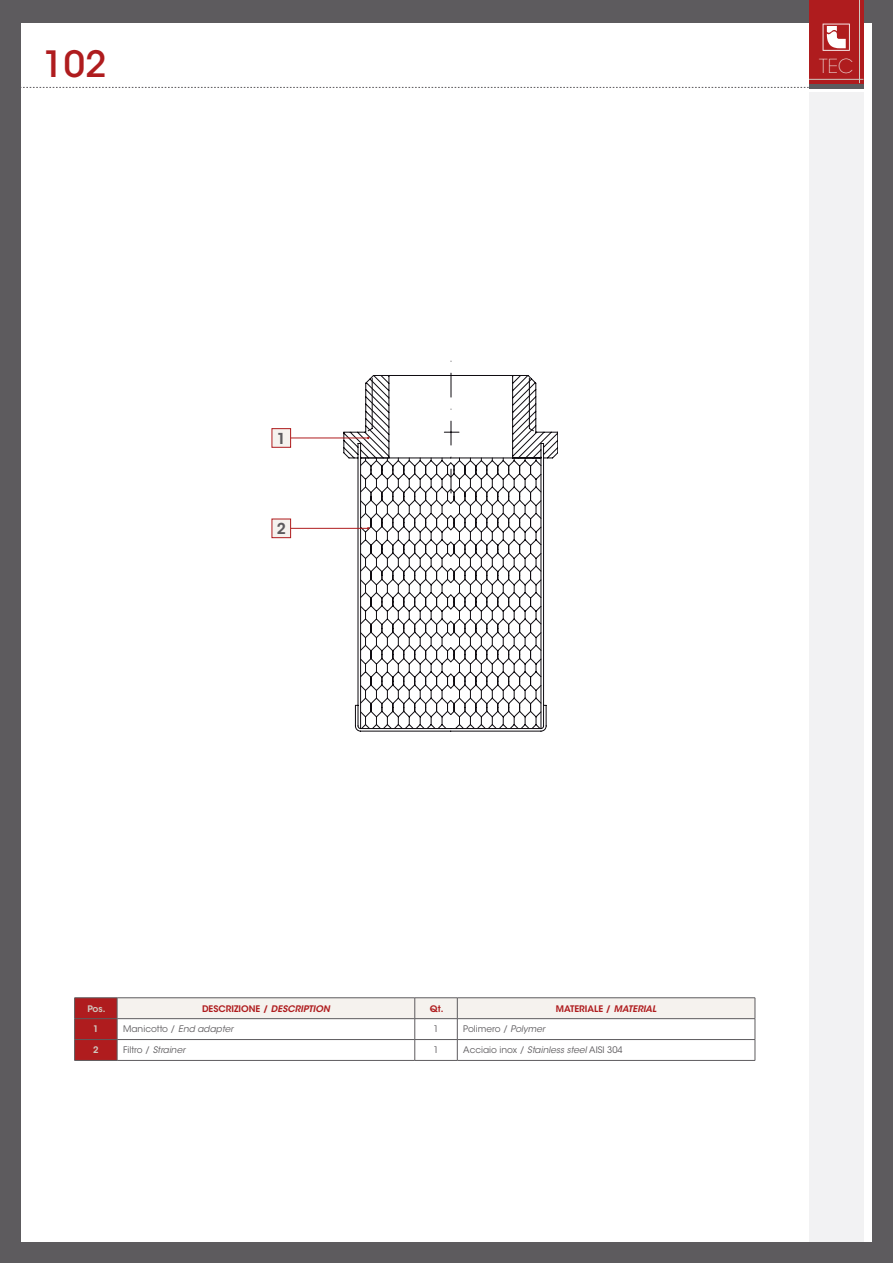
<style>
.page{position:relative;width:893px;height:1263px;background:#5d5b5e}
.page>*{position:absolute;margin:0;border:0;box-sizing:border-box;transform-origin:0 0}
.t1{font:500 36px "ITC Avant Garde Std";color:#af1c1e}
.t2{font:200 19.2px "ITC Avant Garde Std";color:#f5f2ee}
.t3{font:600 15px "ITC Avant Garde Std";color:#5d5b5e}
.t4{font:9px "ITC Avant Garde Std";color:#5d5b5e}
.t5{font:600 9px "ITC Avant Garde Std";color:#af1c1e}
.t6{font:italic 9px "ITC Avant Garde Std";color:#5d5b5e}
.t7{font:600 9px "ITC Avant Garde Std";color:#d0c9c0}
.s1{font-style:italic}
.s2{font-style:normal}
</style>
<div class="page">
<div style="left:21px;top:23px;width:851px;height:1219px;background:#fff"></div>
<div style="left:809px;top:0;width:54px;height:83px;background:#af1c1e"></div>
<svg style="left:823px;top:24px;width:27px;height:27px"></svg>
<hr style="left:809px;top:79px;width:54px;height:1px;background:#d0c9c0">
<hr style="left:859px;top:0;width:1px;height:83px;background:#d0c9c0">
<hr style="left:809px;top:84px;width:54px;height:4px;background:#5d5b5e">
<div style="left:809px;top:93px;width:54px;height:1149px;background:#f2f2f3"></div>
<svg style="left:21px;top:87px;width:788px;height:1px"></svg>
<hr style="left:74px;top:997px;width:43px;height:1px;background:#5d5b5e">
<hr style="left:117px;top:997px;width:298px;height:1px;background:#5d5b5e">
<hr style="left:415px;top:997px;width:42px;height:1px;background:#5d5b5e">
<hr style="left:457px;top:997px;width:298px;height:1px;background:#5d5b5e">
<svg style="left:74px;top:998px;width:682px;height:62px"></svg>
<hr style="left:74px;top:1060px;width:43px;height:1px;background:#5d5b5e">
<hr style="left:117px;top:1060px;width:298px;height:1px;background:#5d5b5e">
<hr style="left:415px;top:1060px;width:42px;height:1px;background:#5d5b5e">
<hr style="left:457px;top:1060px;width:298px;height:1px;background:#5d5b5e">
<svg style="left:344px;top:431px;width:214px;height:300px"></svg>
<hr style="left:291px;top:438px;width:77px;height:1px;background:#af1c1e">
<div style="left:272px;top:429px;width:19px;height:18px;background:#f5f2ee"></div>
<div style="left:272px;top:428px;width:19px;height:20px;border:1px solid #af1c1e"></div>
<hr style="left:291px;top:528px;width:77px;height:1px;background:#af1c1e">
<svg style="left:360px;top:360px;width:182px;height:369px"></svg>
<div style="left:272px;top:519px;width:19px;height:19px;background:#f5f2ee"></div>
<div style="left:272px;top:519px;width:19px;height:19px;border:1px solid #af1c1e"></div>
<p class="t1" style="left:43px;top:41px;width:65px">102</p>
<h2 class="t2" style="left:819px;top:55px;width:36px">TEC</h2>
<p class="t3" style="left:277px;top:428px;width:11px">1</p>
<p class="t3" style="left:277px;top:519px;width:11px">2</p>
<p class="t7" style="left:87px;top:1002px;width:20px">Pos.</p>
<p class="t5" style="left:202px;top:1002px;width:129px">DESCRIZIONE / <span class="s1">DESCRIPTION</span></p>
<p class="t5" style="left:430px;top:1002px;width:15px">Qt.</p>
<p class="t5" style="left:556px;top:1002px;width:102px">MATERIALE / <span class="s1">MATERIAL</span></p>
<p class="t7" style="left:93px;top:1023px;width:7px">1</p>
<p class="t4" style="left:123px;top:1024px;width:112px">Manicotto / <span class="s1">End adapter</span></p>
<p class="t4" style="left:433px;top:1024px;width:7px">1</p>
<p class="t4" style="left:463px;top:1024px;width:83px">Polimero / <span class="s1">Polymer</span></p>
<p class="t7" style="left:93px;top:1044px;width:7px">2</p>
<p class="t6" style="left:123px;top:1044px;width:64px"><span class="s2">Filtro /</span> Strainer</p>
<p class="t4" style="left:433px;top:1044px;width:7px">1</p>
<p class="t4" style="left:463px;top:1044px;width:161px">Acciaio inox / <span class="s1">Stainless steel</span> AISI 304</p>
</div>
